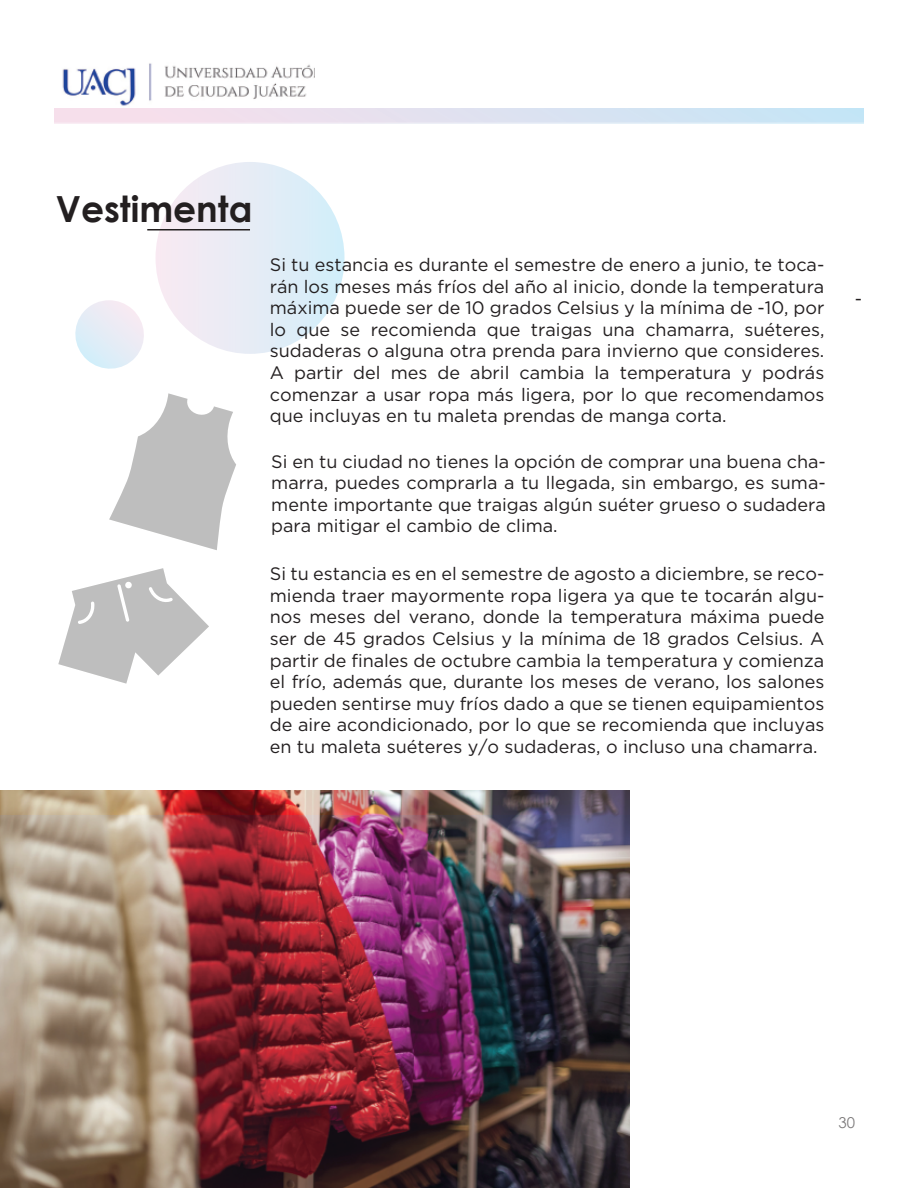
<style>
.page{position:relative;width:918px;height:1188px;background:#fff}
.page>*{position:absolute;margin:0;border:0;box-sizing:border-box;transform-origin:0 0}
.t1{font:700 36px "Century Gothic";color:#231f20}
.t2{font:18px/21.6px "Gotham";color:#231f20;text-align:justify}
.t3{font:15px "Century Gothic";color:#231f20}
</style>
<div class="page">
<svg style="left:156px;top:162px;width:189px;height:192px"></svg>
<svg style="left:75px;top:300px;width:69px;height:69px"></svg>
<hr style="left:147px;top:229px;width:103px;height:2px;background:#231f20">
<img style="left:62px;top:63px;width:252px;height:43px">
<svg style="left:54px;top:108px;width:810px;height:15px;background:#e0e1f0"></svg>
<img style="left:0;top:791px;width:629px;height:397px">
<img style="left:0;top:815px;width:630px;height:372px">
<svg style="left:109px;top:393px;width:127px;height:157px"></svg>
<svg style="left:58px;top:568px;width:151px;height:116px"></svg>
<h1 class="t1" style="left:56px;top:181px;width:198px">Vestimenta</h1>
<p class="t2" style="left:270px;top:253px;width:556px">Si tu estancia es durante el semestre de enero a junio, te toca&shy;rán los meses más fríos del año al inicio, donde la temperatura máxima puede ser de 10 grados Celsius y la mínima de -10, por lo que se recomienda que traigas una chamarra, suéteres, sudaderas o alguna otra prenda para invierno que consideres.<br>A partir del mes de abril cambia la temperatura y podrás comenzar a usar ropa más ligera, por lo que recomendamos que incluyas en tu maleta prendas de manga corta.</p>
<p class="t2" style="left:271px;top:450px;width:556px">Si en tu ciudad no tienes la opción de comprar una buena cha&shy;marra, puedes comprarla a tu llegada, sin embargo, es suma&shy;mente importante que traigas algún suéter grueso o sudadera para mitigar el cambio de clima.</p>
<p class="t2" style="left:270px;top:563px;width:556px">Si tu estancia es en el semestre de agosto a diciembre, se reco&shy;mienda traer mayormente ropa ligera ya que te tocarán algu&shy;nos meses del verano, donde la temperatura máxima puede ser de 45 grados Celsius y la mínima de 18 grados Celsius. A partir de finales de octubre cambia la temperatura y comienza el frío, además que, durante los meses de verano, los salones pueden sentirse muy fríos dado a que se tienen equipamientos de aire acondicionado, por lo que se recomienda que incluyas en tu maleta suéteres y/o sudaderas, o incluso una chamarra.</p>
<p class="t2" style="left:855px;top:288px;width:9px">-</p>
<p class="t3" style="left:838px;top:1112px;width:18px">30</p>
</div>
